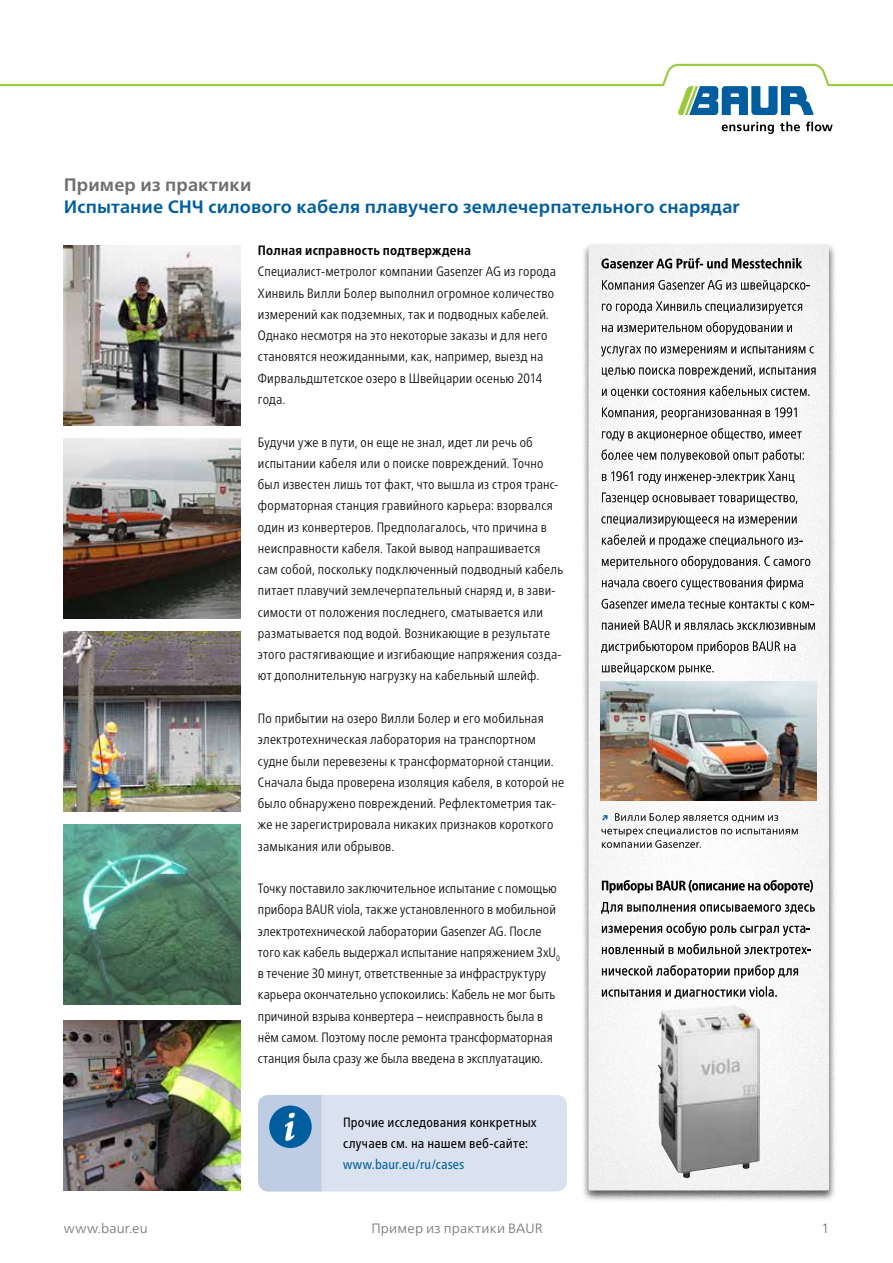
<style>
.page{position:relative;width:893px;height:1263px;background:#fff}
.page>*{position:absolute;margin:0;border:0;box-sizing:border-box;transform-origin:0 0}
.t1{font:700 18px "Frutiger Neue LTW1 G";letter-spacing:.01em;color:#005e9e}
.t2{font:700 18px "Frutiger Neue LTW1 G";letter-spacing:.01em;color:#6d6e71}
.t3{font:300 condensed 13.5px/21.3px "Frutiger Neue LTW1 G";letter-spacing:.01em;color:#000}
.t4{font:condensed 13.5px/21.3px "Frutiger Neue LTW1 G";letter-spacing:.015em;color:#000}
.t5{font:300 13.5px "Frutiger Neue LTW1 G";letter-spacing:.015em;color:#6d6e71}
.t6{font:700 condensed 13.5px "Frutiger Neue LTW1 G";letter-spacing:.015em;color:#000}
.t7{font:condensed 13.5px "Frutiger Neue LTW1 G";letter-spacing:.005em;color:#005e9e}
.t8{font:700 10.5px "Frutiger Neue LTW1 G";color:#005e9e}
</style>
<div class="page">
<svg style="left:722px;top:122px;width:52px;height:12px"></svg>
<svg style="left:780px;top:122px;width:20px;height:9px"></svg>
<svg style="left:806px;top:122px;width:27px;height:9px"></svg>
<svg style="left:0;top:64px;width:893px;height:51px"></svg>
<div style="left:581px;top:242px;width:255px;height:960px;background:#000;opacity:.66"></div>
<div style="left:586px;top:244px;width:244px;height:948px;background:#000;opacity:.1"></div>
<img style="left:601px;top:681px;width:215px;height:119px">
<img style="left:658px;top:1005px;width:102px;height:173px">
<img style="left:64px;top:245px;width:177px;height:180px">
<img style="left:64px;top:631px;width:177px;height:181px">
<img style="left:64px;top:825px;width:177px;height:179px">
<img style="left:64px;top:438px;width:177px;height:180px">
<img style="left:64px;top:1020px;width:177px;height:171px">
<svg style="left:258px;top:1095px;width:309px;height:96px;background:#ccd9e9"></svg>
<h1 class="t2" style="left:64px;top:172px;width:189px">Пример из практики</h1>
<h1 class="t1" style="left:64px;top:193px;width:677px">Испытание СНЧ силового кабеля плавучего землечерпательного снарядаr</h1>
<p class="t6" style="left:258px;top:240px;width:215px">Полная исправность подтверждена</p>
<p class="t3" style="left:258px;top:260px;width:300px">Специалист-метролог компании Gasenzer AG из города Хинвиль Вилли Болер выполнил огромное количество измерений как подземных, так и подводных кабелей.<br>Однако несмотря на это некоторые заказы и для него становятся неожиданными, как, например, выезд на Фирвальдштетское озеро в Швейцарии осенью 2014 года.</p>
<p class="t3" style="left:258px;top:430px;width:307px">Будучи уже в пути, он еще не знал, идет ли речь об испытании кабеля или о поиске повреждений. Точно был известен лишь тот факт, что вышла из строя транс&shy;форматорная станция гравийного карьера: взорвался один из конвертеров. Предполагалось, что причина в неисправности кабеля. Такой вывод напрашивается сам собой, поскольку подключенный подводный кабель питает плавучий землечерпательный снаряд и, в зави&shy;симости от положения последнего, сматывается или разматывается под водой. Возникающие в результате этого растягивающие и изгибающие напряжения созда&shy;ют дополнительную нагрузку на кабельный шлейф.</p>
<p class="t3" style="left:258px;top:706px;width:308px">По прибытии на озеро Вилли Болер и его мобильная электротехническая лаборатория на транспортном судне были перевезены к трансформаторной станции.<br>Сначала быда проверена изоляция кабеля, в которой не было обнаружено повреждений. Рефлектометрия так&shy;же не зарегистрировала никаких признаков короткого замыкания или обрывов.</p>
<p class="t3" style="left:258px;top:877px;width:304px">Точку поставило заключительное испытание с помощью прибора BAUR viola, также установленного в мобильной электротехнической лаборатории Gasenzer AG. После того как кабель выдержал испытание напряжением 3xU<sub>0 </sub>в течение 30 минут, ответственные за инфраструктуру карьера окончательно успокоились: Кабель не мог быть причиной взрыва конвертера – неисправность была в нём самом. Поэтому после ремонта трансформаторная станция была сразу же была введена в эксплуатацию.</p>
<p class="t4" style="left:343px;top:1110px;width:195px">Прочие исследования конкретных случаев см. на нашем веб-сайте:</p>
<p class="t7" style="left:343px;top:1154px;width:123px">www.baur.eu/ru/cases</p>
<p class="t8" style="left:601px;top:809px;width:9px">↗</p>
<p class="t5" style="left:64px;top:1218px;width:85px">www.baur.eu</p>
<p class="t5" style="left:371px;top:1218px;width:173px">Пример из практики BAUR</p>
<p class="t5" style="left:821px;top:1218px;width:9px">1</p>
</div>
